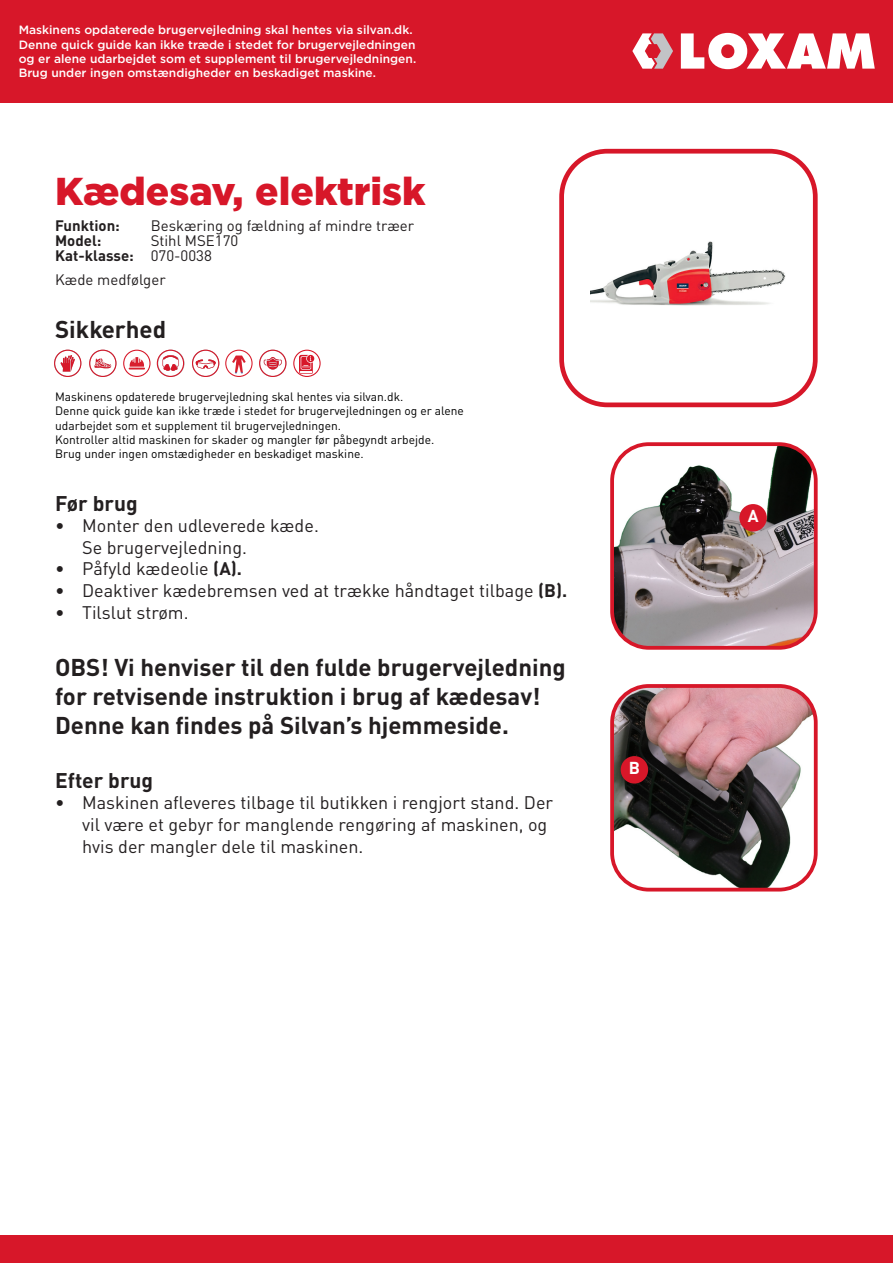
<style>
.page{position:relative;width:893px;height:1263px;background:#fff}
.page>*{position:absolute;margin:0;border:0;box-sizing:border-box;transform-origin:0 0}
.t1{font:900 38.85px "Gotham";color:#d71729}
.t2{font:700 24px/28.8px "DIN Pro";color:#231f20}
.t3{font:700 21px "DIN Pro";color:#231f20}
.t4{font:18px/21.6px "DIN Pro";color:#231f20}
.t5{font:700 17.1px "DIN Pro";color:#fff}
.t6{font:15px "DIN Pro";color:#231f20}
.t7{font:700 15px "DIN Pro";color:#231f20}
.t8{font:12px/14.4px "DIN Pro";color:#000001}
.t9{font:500 12px/14.4px "Gotham";color:#fff}
.s1{font-weight:700}
</style>
<div class="page">
<div style="left:0;top:1235px;width:893px;height:28px;background:#d71729"></div>
<img style="left:590px;top:241px;width:196px;height:65px">
<div style="left:559px;top:149px;width:259px;height:258px;border:5px solid #d71729;border-radius:46px"></div>
<img style="left:615px;top:447px;width:198px;height:198px">
<div style="left:610px;top:442px;width:208px;height:208px;border:4px solid #d71729;border-radius:37px"></div>
<img style="left:615px;top:689px;width:198px;height:201px">
<div style="left:610px;top:684px;width:208px;height:207px;border:4px solid #d71729;border-radius:37px"></div>
<svg style="left:129px;top:357px;width:16px;height:12px"></svg>
<div style="left:123px;top:350px;width:28px;height:27px;border:1px solid #d71729;border-radius:50%"></div>
<div style="left:157px;top:350px;width:28px;height:27px;border:1px solid #b2b3b7;border-radius:50%"></div>
<svg style="left:232px;top:355px;width:14px;height:18px"></svg>
<div style="left:225px;top:350px;width:28px;height:27px;border:1px solid #d81e2e;border-radius:50%"></div>
<div style="left:259px;top:350px;width:28px;height:27px;border:1px solid #b2b3b7;border-radius:50%"></div>
<svg style="left:299px;top:355px;width:15px;height:19px"></svg>
<div style="left:293px;top:350px;width:28px;height:27px;border:1px solid #d71729;border-radius:50%"></div>
<svg style="left:196px;top:359px;width:20px;height:10px"></svg>
<div style="left:192px;top:350px;width:27px;height:27px;border:1px solid #d71729;border-radius:50%"></div>
<svg style="left:162px;top:355px;width:17px;height:16px"></svg>
<div style="left:157px;top:350px;width:27px;height:27px;border:1px solid #d71729;border-radius:50%"></div>
<svg style="left:264px;top:357px;width:18px;height:13px"></svg>
<div style="left:259px;top:350px;width:27px;height:27px;border:1px solid #d71729;border-radius:50%"></div>
<svg style="left:61px;top:355px;width:14px;height:17px"></svg>
<div style="left:54px;top:350px;width:27px;height:27px;border:1px solid #d71729;border-radius:50%"></div>
<svg style="left:95px;top:358px;width:16px;height:10px"></svg>
<div style="left:89px;top:350px;width:28px;height:27px;border:1px solid #d71729;border-radius:50%"></div>
<div style="left:0;top:0;width:893px;height:102px;background:#d71729"></div>
<svg style="left:632px;top:33px;width:41px;height:36px"></svg>
<svg style="left:681px;top:33px;width:194px;height:36px"></svg>
<div style="left:739px;top:504px;width:28px;height:27px;background:#d71729;border-radius:50%"></div>
<div style="left:621px;top:756px;width:27px;height:27px;background:#d71729;border-radius:50%"></div>
<p class="t9" style="left:19px;top:23px;width:399px">Maskinens opdaterede brugervejledning skal hentes via silvan.dk.<br>Denne quick guide kan ikke træde i stedet for brugervejledningen og er alene udarbejdet som et supplement til brugervejledningen.<br>Brug under ingen omstændigheder en beskadiget maskine.</p>
<p class="t1" style="left:55px;top:164px;width:372px">Kædesav, elektrisk</p>
<p class="t7" style="left:55px;top:213px;width:66px">Funktion:</p>
<p class="t7" style="left:55px;top:228px;width:48px">Model:</p>
<p class="t7" style="left:55px;top:243px;width:80px">Kat-klasse:</p>
<p class="t6" style="left:151px;top:213px;width:265px">Beskæring og fældning af mindre træer</p>
<p class="t6" style="left:151px;top:228px;width:89px">Stihl MSE170</p>
<p class="t6" style="left:151px;top:243px;width:63px">070-0038</p>
<p class="t6" style="left:55px;top:267px;width:112px">Kæde medfølger</p>
<p class="t2" style="left:55px;top:312px;width:113px">Sikkerhed</p>
<p class="t8" style="left:55px;top:388px;width:410px">Maskinens opdaterede brugervejledning skal hentes via silvan.dk.<br>Denne quick guide kan ikke træde i stedet for brugervejledningen og er alene udarbejdet som et supplement til brugervejledningen.</p>
<p class="t8" style="left:55px;top:431px;width:381px">Kontroller altid maskinen for skader og mangler før påbegyndt arbejde.<br>Brug under ingen omstædigheder en beskadiget maskine.</p>
<p class="t3" style="left:55px;top:485px;width:84px">Før brug</p>
<p class="t4" style="left:82px;top:513px;width:238px;text-indent:-27px">• Monter den udleverede kæde.<br>Se brugervejledning.</p>
<p class="t4" style="left:55px;top:556px;width:188px">• Påfyld kædeolie <span class="s1">(A).</span></p>
<p class="t4" style="left:55px;top:578px;width:514px">• Deaktiver kædebremsen ved at trække håndtaget tilbage <span class="s1">(B).</span></p>
<p class="t4" style="left:55px;top:599px;width:135px">• Tilslut strøm.</p>
<p class="t2" style="left:55px;top:650px;width:512px">OBS! Vi henviser til den fulde brugervejledning for retvisende instruktion i brug af kædesav!</p>
<p class="t2" style="left:55px;top:708px;width:455px">Denne kan findes på Silvan’s hjemmeside.</p>
<p class="t3" style="left:55px;top:763px;width:100px">Efter brug</p>
<p class="t4" style="left:82px;top:790px;width:472px;text-indent:-27px">• Maskinen afleveres tilbage til butikken i rengjort stand. Der vil være et gebyr for manglende rengøring af maskinen, og hvis der mangler dele til maskinen.</p>
<p class="t5" style="left:629px;top:754px;width:13px">B</p>
<p class="t5" style="left:748px;top:502px;width:12px">A</p>
</div>
